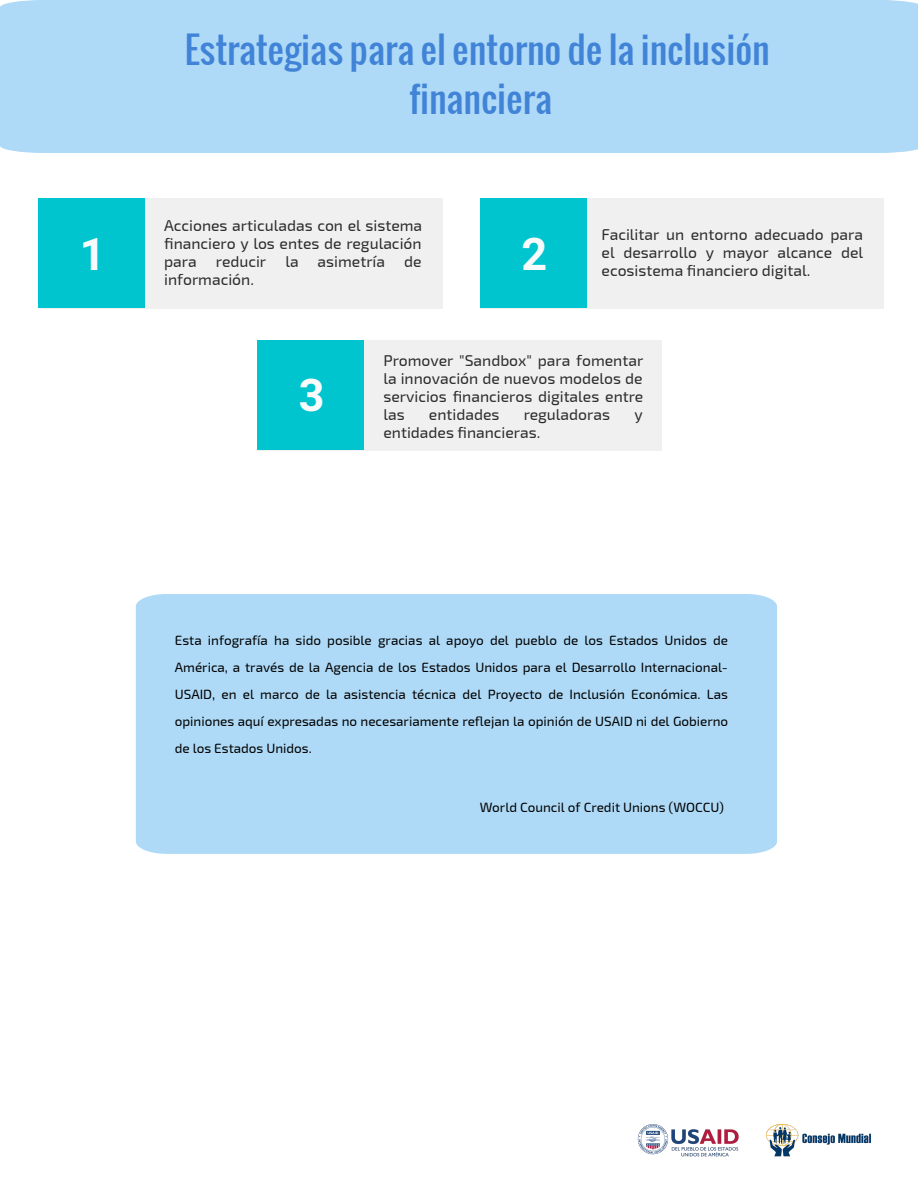
<style>
.page{position:relative;width:918px;height:1188px;background:#fff}
.page>*{position:absolute;margin:0;border:0;box-sizing:border-box;transform-origin:0 0}
.t1{font:700 45px "Roboto";color:#f8fafb}
.t2{font:36px/49.5px "Oswald";color:#4183d7;text-align:center}
.t3{font:15.75px/18px "Exo 2.0";color:#2b2b2b;text-align:justify}
.t4{font:13.5px/27px "Exo 2.0";color:#000;text-align:justify}
</style>
<div class="page">
<div style="left:0;top:0;width:918px;height:153px;background:#aedaf7"></div>
<div style="left:258px;top:340px;width:404px;height:111px;background:#f0f0f0"></div>
<div style="left:257px;top:340px;width:107px;height:110px;background:#00c5ce"></div>
<div style="left:39px;top:199px;width:404px;height:110px;background:#f0f0f0"></div>
<div style="left:39px;top:199px;width:106px;height:109px;background:#00c5ce"></div>
<div style="left:481px;top:199px;width:403px;height:110px;background:#f0f0f0"></div>
<div style="left:480px;top:199px;width:107px;height:109px;background:#00c5ce"></div>
<div style="left:136px;top:594px;width:641px;height:260px;background:#aedaf7"></div>
<img style="left:637px;top:1124px;width:234px;height:33px">
<h2 class="t2" style="left:185px;top:24px;width:586px">Estrategias para el entorno de la inclusión financiera</h2>
<p class="t3" style="left:164px;top:217px;width:260px">Acciones articuladas con el sistema financiero y los entes de regulación para reducir la asimetría de información.</p>
<h1 class="t1" style="left:80px;top:228px;width:27px">1</h1>
<p class="t3" style="left:602px;top:226px;width:263px">Facilitar un entorno adecuado para el desarrollo y mayor alcance del</p>
<h1 class="t1" style="left:521px;top:228px;width:27px">2</h1>
<p class="t3" style="left:602px;top:262px;width:210px">ecosistema financiero digital.</p>
<h1 class="t1" style="left:299px;top:370px;width:27px">3</h1>
<p class="t3" style="left:383px;top:352px;width:261px">Promover "Sandbox" para fomentar la innovación de nuevos modelos de servicios financieros digitales entre las</p>
<p class="t3" style="left:429px;top:406px;width:72px">entidades</p>
<p class="t3" style="left:524px;top:406px;width:88px">reguladoras</p>
<p class="t3" style="left:634px;top:406px;width:10px">y</p>
<p class="t3" style="left:383px;top:424px;width:158px">entidades financieras.</p>
<p class="t4" style="left:175px;top:627px;width:555px">Esta infografía ha sido posible gracias al apoyo del pueblo de los Estados Unidos de América, a través de la Agencia de los Estados Unidos para el Desarrollo Internacional-USAID, en el marco de la asistencia técnica del Proyecto de Inclusión Económica. Las opiniones aquí expresadas no necesariamente reflejan la opinión de USAID ni del Gobierno de los Estados Unidos.</p>
<p class="t4" style="left:480px;top:794px;width:246px">World Council of Credit Unions (WOCCU)</p>
</div>
